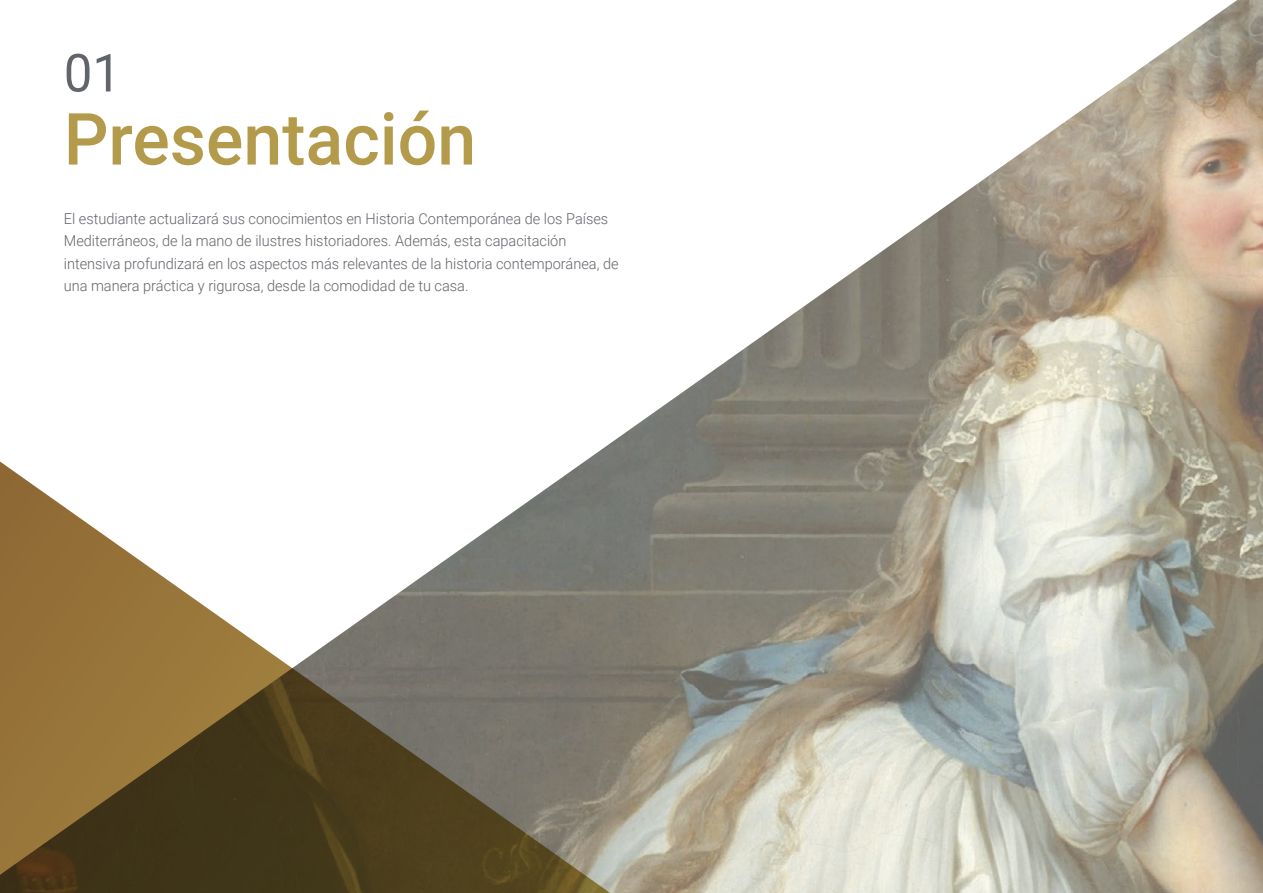
<style>
.page{position:relative;width:1263px;height:893px;background:#fff}
.page>*{position:absolute;margin:0;border:0;box-sizing:border-box;transform-origin:0 0}
.t1{font:500 72px "Roboto";color:#b39b4b}
.t2{font:52.5px "Roboto";color:#61646a}
.t3{font:300 15px/22.5px "Roboto";color:#61646a}
</style>
<div class="page">
<img style="left:606px;top:0;width:657px;height:893px">
<svg style="left:0;top:446px;width:640px;height:447px"></svg>
<h2 class="t2" style="left:64px;top:36px;width:59px">01</h2>
<h1 class="t1" style="left:64px;top:89px;width:414px">Presentación</h1>
<p class="t3" style="left:64px;top:207px;width:556px">El estudiante actualizará sus conocimientos en Historia Contemporánea de los Países Mediterráneos, de la mano de ilustres historiadores. Además, esta capacitación intensiva profundizará en los aspectos más relevantes de la historia contemporánea, de una manera práctica y rigurosa, desde la comodidad de tu casa.</p>
</div>
